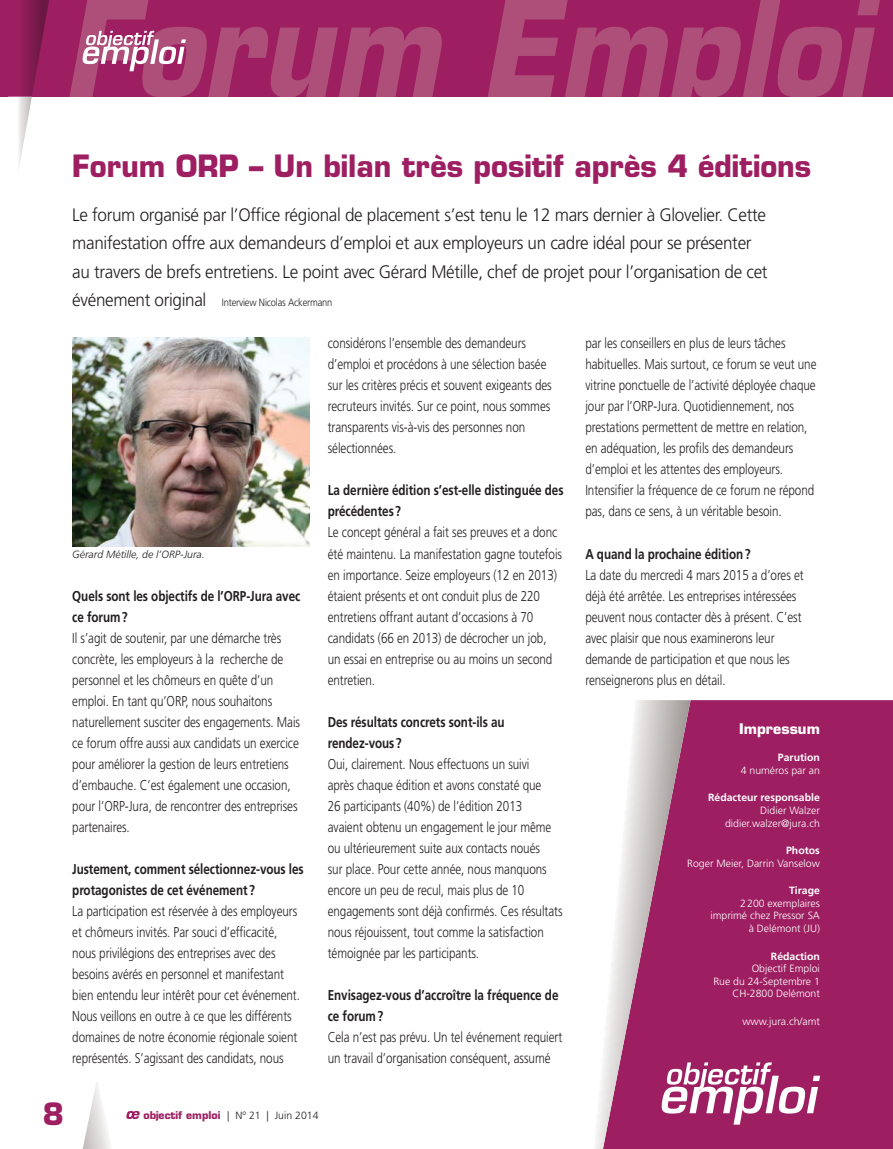
<style>
.page{position:relative;width:893px;height:1149px;background:#fff}
.page>*{position:absolute;margin:0;border:0;box-sizing:border-box;transform-origin:0 0}
.t1{font:italic 700 132.15px "Eurostile LT Std";color:#ad4f78;scale:.87 1}
.t2{font:700 30px "Eurostile LT Std";color:#9e1e62;scale:.95 1}
.t3{font:700 30px "Eurostile LT Std";color:#9e1e62}
.t4{font:300 18px/28.5px "Frutiger LT Std";letter-spacing:-.02em;color:#231f20;scale:.95 1}
.t5{font:300 14.25px/21px "Frutiger LT Std";letter-spacing:-.005em;color:#231f20;scale:.82 1}
.t6{font:700 14.25px/21px "Frutiger LT Std";letter-spacing:-.005em;color:#231f20;scale:.82 1}
.t7{font:700 14.25px "Eurostile LT Std";color:#fff}
.t8{font:300 10.5px/12.6px "Frutiger LT Std";color:#fff;text-align:right}
.t9{font:700 10.5px "Frutiger LT Std";color:#fff}
.t10{font:300 10.5px "Frutiger LT Std";letter-spacing:-.02em;color:#231f20;scale:.89 1}
.t11{font:700 10.5px "Eurostile LT Std";color:#9e1e62}
.t12{font:italic 300 10.5px "Frutiger LT Std";color:#231f20}
.s1{color:#fff}
.s2{font-size:18px}
.s3{font-family:"Frutiger LT Std";font-weight:300;color:#231f20}
</style>
<div class="page">
<svg style="left:83px;top:1083px;width:57px;height:65px"></svg>
<div style="left:0;top:0;width:893px;height:96px;background:#9e1e62"></div>
<svg style="left:82px;top:31px;width:104px;height:40px"></svg>
<img style="left:8px;top:96px;width:24px;height:69px">
<img style="left:22px;top:0;width:27px;height:96px">
<img style="left:72px;top:338px;width:238px;height:208px">
<div style="left:820px;top:700px;width:73px;height:448px;background:#9e1e62"></div>
<svg style="left:600px;top:700px;width:220px;height:448px;background:#b05083"></svg>
<h1 class="t1" style="left:63px;top:-26px;width:925px"><span class="s1">Forum</span> Emploi</h1>
<h2 class="t2" style="left:72px;top:152px;width:779px">Forum ORP – Un bilan très positif après 4 éditions</h2>
<p class="t4" style="left:72px;top:201px;width:733px">Le forum organisé par l’Office régional de placement s’est tenu le 12 mars dernier à Glovelier. Cette manifestation offre aux demandeurs d’emploi et aux employeurs un cadre idéal pour se présenter au travers de brefs entretiens. Le point avec Gérard Métille, chef de projet pour l’organisation de cet</p>
<p class="t10" style="left:72px;top:297px;width:294px"><span class="s2">événement original</span> Interview Nicolas Ackermann</p>
<p class="t5" style="left:328px;top:333px;width:275px">considérons l’ensemble des demandeurs d’emploi et procédons à une sélection basée sur les critères précis et souvent exigeants des recruteurs invités. Sur ce point, nous sommes transparents vis-à-vis des personnes non sélectionnées.</p>
<p class="t6" style="left:328px;top:480px;width:289px">La dernière édition s’est-elle distinguée des précédentes ?</p>
<p class="t5" style="left:328px;top:522px;width:287px">Le concept général a fait ses preuves et a donc été maintenu. La manifestation gagne toutefois en importance. Seize employeurs (12 en 2013) étaient présents et ont conduit plus de 220 entretiens offrant autant d’occasions à 70 candidats (66 en 2013) de décrocher un job, un essai en entreprise ou au moins un second entretien.</p>
<p class="t6" style="left:328px;top:711px;width:217px">Des résultats concrets sont-ils au rendez-vous ?</p>
<p class="t5" style="left:328px;top:753px;width:288px">Oui, clairement. Nous effectuons un suivi<br>après chaque édition et avons constaté que<br>26 participants (40%) de l’édition 2013<br>avaient obtenu un engagement le jour même ou ultérieurement suite aux contacts noués<br>sur place. Pour cette année, nous manquons encore un peu de recul, mais plus de 10 engagements sont déjà confirmés. Ces résultats nous réjouissent, tout comme la satisfaction témoignée par les participants.</p>
<p class="t6" style="left:328px;top:984px;width:283px">Envisagez-vous d’accroître la fréquence de ce forum ?</p>
<p class="t5" style="left:328px;top:1026px;width:287px">Cela n’est pas prévu. Un tel événement requiert un travail d’organisation conséquent, assumé</p>
<p class="t5" style="left:585px;top:333px;width:283px">par les conseillers en plus de leurs tâches habituelles. Mais surtout, ce forum se veut une vitrine ponctuelle de l’activité déployée chaque jour par l’ORP-Jura. Quotidiennement, nos prestations permettent de mettre en relation, en adéquation, les profils des demandeurs d’emploi et les attentes des employeurs.<br>Intensifier la fréquence de ce forum ne répond pas, dans ce sens, à un véritable besoin.</p>
<p class="t6" style="left:585px;top:543px;width:203px">A quand la prochaine édition ?</p>
<p class="t5" style="left:585px;top:564px;width:268px">La date du mercredi 4 mars 2015 a d’ores et déjà été arrêtée. Les entreprises intéressées peuvent nous contacter dès à présent. C’est avec plaisir que nous examinerons leur demande de participation et que nous les renseignerons plus en détail.</p>
<p class="t12" style="left:72px;top:549px;width:134px">Gérard Métille, de l’ORP-Jura.</p>
<p class="t6" style="left:72px;top:585px;width:280px">Quels sont les objectifs de l’ORP-Jura avec ce forum ?</p>
<p class="t5" style="left:72px;top:627px;width:279px">Il s’agit de soutenir, par une démarche très concrète, les employeurs à la recherche de personnel et les chômeurs en quête d’un emploi. En tant qu’ORP, nous souhaitons naturellement susciter des engagements. Mais ce forum offre aussi aux candidats un exercice pour améliorer la gestion de leurs entretiens d’embauche. C’est également une occasion, pour l’ORP-Jura, de rencontrer des entreprises partenaires.</p>
<p class="t6" style="left:72px;top:858px;width:284px">Justement, comment sélectionnez-vous les protagonistes de cet événement ?</p>
<p class="t5" style="left:72px;top:900px;width:279px">La participation est réservée à des employeurs et chômeurs invités. Par souci d’efficacité, nous privilégions des entreprises avec des besoins avérés en personnel et manifestant bien entendu leur intérêt pour cet événement.<br>Nous veillons en outre à ce que les différents domaines de notre économie régionale soient représentés. S’agissant des candidats, nous</p>
<p class="t7" style="left:739px;top:721px;width:82px">Impressum</p>
<p class="t9" style="left:778px;top:752px;width:44px">Parution</p>
<p class="t8" style="left:741px;top:764px;width:81px">4 numéros par an</p>
<p class="t9" style="left:708px;top:792px;width:113px">Rédacteur responsable</p>
<p class="t8" style="left:725px;top:804px;width:96px">Didier Walzer didier.walzer@jura.ch</p>
<p class="t9" style="left:786px;top:845px;width:35px">Photos</p>
<p class="t8" style="left:687px;top:857px;width:134px">Roger Meier, Darrin Vanselow</p>
<p class="t9" style="left:789px;top:885px;width:32px">Tirage</p>
<p class="t8" style="left:710px;top:897px;width:111px">2 200 exemplaires imprimé chez Pressor SA à Delémont (JU)</p>
<p class="t9" style="left:771px;top:950px;width:51px">Rédaction</p>
<p class="t8" style="left:713px;top:962px;width:108px">Objectif Emploi<br>Rue du 24-Septembre 1<br>CH-2800 Delémont</p>
<p class="t8" style="left:742px;top:1015px;width:79px">www.jura.ch/amt</p>
<h2 class="t3" style="left:42px;top:1099px;width:23px">8</h2>
<p class="t11" style="left:143px;top:1109px;width:177px">objectif emploi <span class="s3">| Nº 21 | Juin 2014</span></p>
</div>
